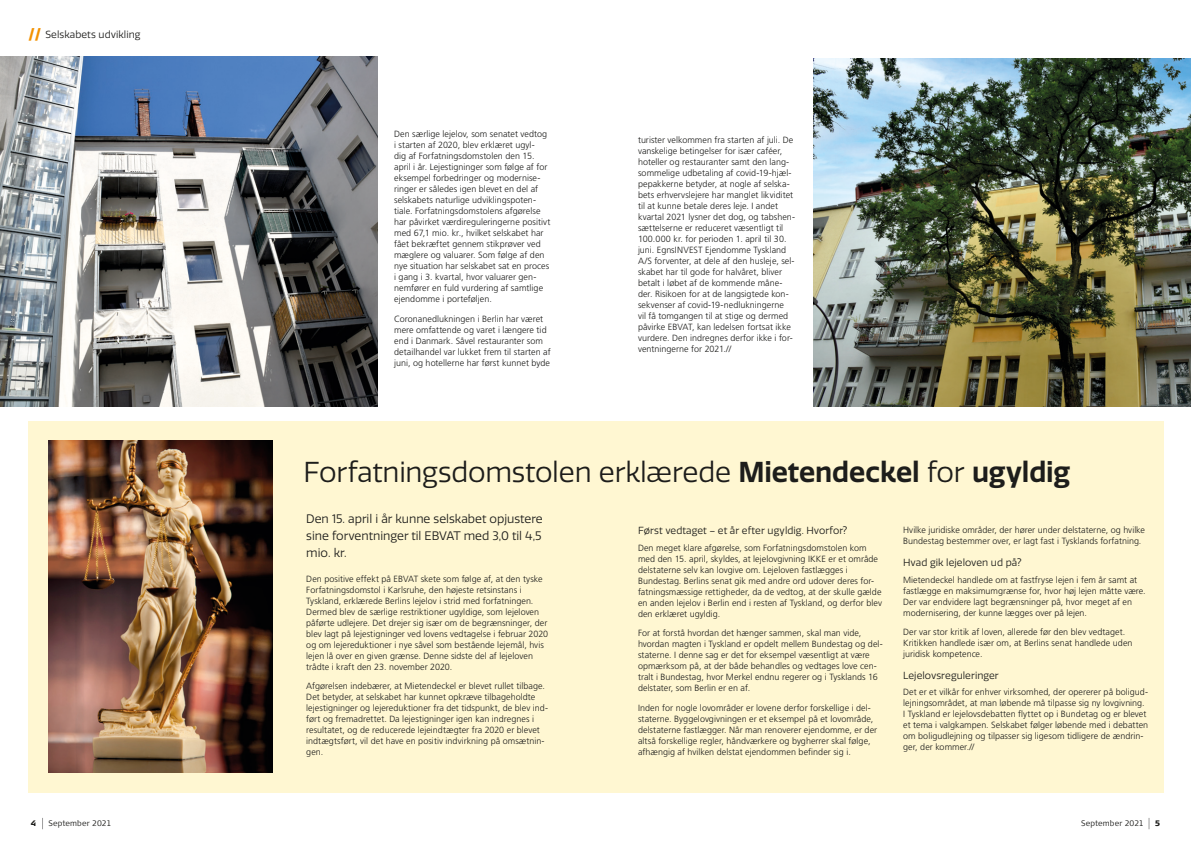
<style>
.page{position:relative;width:1191px;height:842px;background:#fff}
.page>*{position:absolute;margin:0;border:0;box-sizing:border-box;transform-origin:0 0}
.Quadro_26_pkt{font:28px "Quatro";letter-spacing:-.005em;color:#1d1d1b}
.Manchet{font:12px/17px "Quatro";color:#1d1d1b;text-align:justify}
.Mellemrubrik{font:10px "Quatro";letter-spacing:.005em;color:#1d1d1b}
.Trompet{font:10px "Quatro";letter-spacing:.005em;color:#1d1d1b}
.Brødtekst_LØS{font:300 9px/11px "Frutiger LT";letter-spacing:.005em;color:#1d1d1b}
.t1{font:300 8px "Signa Normal";letter-spacing:.015em;color:#1d1d1b}
.t2{font:900 8px "Signa Column";color:#1d1d1b}
.s1{font-weight:900;font-size:13px;color:#f39200}
.s2{font-weight:600}
.s3{font-family:"Signa Column"}
</style>
<div class="page">
<div style="left:28px;top:421px;width:1135px;height:371px;background:#fff7d2"></div>
<img style="left:0;top:57px;width:377px;height:349px">
<img style="left:814px;top:59px;width:377px;height:347px">
<img style="left:48px;top:441px;width:224px;height:331px">
<p class="Trompet" style="left:28px;top:29px;width:114px"><span class="s1">//</span> Selskabets udvikling</p>
<p class="Brødtekst_LØS" style="left:394px;top:129px;width:158px">Den særlige lejelov, som senatet vedtog i starten af 2020, blev erklæret ugyl-<br>dig af Forfatningsdomstolen den 15. april i år. Lejestigninger som følge af for eksempel forbedringer og modernise&shy;ringer er således igen blevet en del af selskabets naturlige udviklingspoten&shy;tiale. Forfatningsdomstolens afgørelse har påvirket værdireguleringerne positivt med 67,1 mio. kr., hvilket selskabet har fået bekræftet gennem stikprøver ved mæglere og valuarer. Som følge af den nye situation har selskabet sat en proces i gang i 3. kvartal, hvor valuarer gen&shy;nemfører en fuld vurdering af samtlige ejendomme i porteføljen.</p>
<p class="Brødtekst_LØS" style="left:394px;top:313px;width:158px">Coronanedlukningen i Berlin har været mere omfattende og varet i længere tid end i Danmark. Såvel restauranter som detailhandel var lukket frem til starten af juni, og hotellerne har først kunnet byde</p>
<p class="Brødtekst_LØS" style="left:638px;top:134px;width:158px">turister velkommen fra starten af juli. De vanskelige betingelser for især caféer, hoteller og restauranter samt den lang&shy;sommelige udbetaling af covid-19-hjæl&shy;pepakkerne betyder, at nogle af selska&shy;bets erhvervslejere har manglet likviditet til at kunne betale deres leje. I andet kvartal 2021 lysner det dog, og tabshen&shy;sættelserne er reduceret væsentligt til 100.000 kr. for perioden 1. april til 30. juni. EgnsINVEST Ejendomme Tyskland A/S forventer, at dele af den husleje, sel&shy;skabet har til gode for halvåret, bliver betalt i løbet af de kommende måne&shy;der. Risikoen for at de langsigtede kon&shy;sekvenser af covid-19-nedlukningerne<br>vil få tomgangen til at stige og dermed påvirke EBVAT, kan ledelsen fortsat ikke vurdere. Den indregnes derfor ikke i for&shy;ventningerne for 2021.//</p>
<p class="Quadro_26_pkt" style="left:303px;top:456px;width:768px">Forfatningsdomstolen erklærede <span class="s2">Mietendeckel</span> for <span class="s2">ugyldig</span></p>
<p class="Manchet" style="left:306px;top:511px;width:238px">Den 15. april i år kunne selskabet opjustere sine forventninger til EBVAT med 3,0 til 4,5 mio. kr.</p>
<p class="Mellemrubrik" style="left:638px;top:525px;width:211px">Først vedtaget – et år efter ugyldig. Hvorfor?</p>
<p class="Brødtekst_LØS" style="left:638px;top:542px;width:245px">Den meget klare afgørelse, som Forfatningsdomstolen kom med den 15. april, skyldes, at lejelovgivning IKKE er et område delstaterne selv kan lovgive om. Lejeloven fastlægges i Bundestag. Berlins senat gik med andre ord udover deres for&shy;fatningsmæssige rettigheder, da de vedtog, at der skulle gælde en anden lejelov i Berlin end i resten af Tyskland, og derfor blev den erklæret ugyldig.</p>
<p class="Brødtekst_LØS" style="left:638px;top:628px;width:246px">For at forstå hvordan det hænger sammen, skal man vide, hvordan magten i Tyskland er opdelt mellem Bundestag og del&shy;staterne. I denne sag er det for eksempel væsentligt at være opmærksom på, at der både behandles og vedtages love cen&shy;tralt i Bundestag, hvor Merkel endnu regerer og i Tysklands 16 delstater, som Berlin er en af.</p>
<p class="Brødtekst_LØS" style="left:638px;top:702px;width:241px">Inden for nogle lovområder er lovene derfor forskellige i del&shy;staterne. Byggelovgivningen er et eksempel på et lovområde, delstaterne fastlægger. Når man renoverer ejendomme, er der altså forskellige regler, håndværkere og bygherrer skal følge, afhængig af hvilken delstat ejendommen befinder sig i.</p>
<p class="Brødtekst_LØS" style="left:903px;top:525px;width:243px">Hvilke juridiske områder, der hører under delstaterne, og hvilke<br>Bundestag bestemmer over, er lagt fast i Tysklands forfatning.</p>
<p class="Mellemrubrik" style="left:903px;top:557px;width:120px">Hvad gik lejeloven ud på?</p>
<p class="Brødtekst_LØS" style="left:903px;top:574px;width:244px">Mietendeckel handlede om at fastfryse lejen i fem år samt at fastlægge en maksimumgrænse for, hvor høj lejen måtte være.<br>Der var endvidere lagt begrænsninger på, hvor meget af en modernisering, der kunne lægges over på lejen.</p>
<p class="Brødtekst_LØS" style="left:903px;top:626px;width:231px">Der var stor kritik af loven, allerede før den blev vedtaget.<br>Kritikken handlede især om, at Berlins senat handlede uden juridisk kompetence.</p>
<p class="Mellemrubrik" style="left:903px;top:669px;width:97px">Lejelovsreguleringer</p>
<p class="Brødtekst_LØS" style="left:903px;top:687px;width:246px">Det er et vilkår for enhver virksomhed, der opererer på boligud&shy;lejningsområdet, at man løbende må tilpasse sig ny lovgivning.<br>I Tyskland er lejelovsdebatten flyttet op i Bundetag og er blevet et tema i valgkampen. Selskabet følger løbende med i debatten om boligudlejning og tilpasser sig ligesom tidligere de ændrin&shy;ger, der kommer.//</p>
<p class="Brødtekst_LØS" style="left:306px;top:573px;width:243px">Den positive effekt på EBVAT skete som følge af, at den tyske Forfatningsdomstol i Karlsruhe, den højeste retsinstans i Tyskland, erklærede Berlins lejelov i strid med forfatningen.<br>Dermed blev de særlige restriktioner ugyldige, som lejeloven påførte udlejere. Det drejer sig især om de begrænsninger, der blev lagt på lejestigninger ved lovens vedtagelse i februar 2020 og om lejereduktioner i nye såvel som bestående lejemål, hvis lejen lå over en given grænse. Denne sidste del af lejeloven trådte i kraft den 23. november 2020.</p>
<p class="Brødtekst_LØS" style="left:306px;top:681px;width:243px">Afgørelsen indebærer, at Mietendeckel er blevet rullet tilbage.<br>Det betyder, at selskabet har kunnet opkræve tilbageholdte lejestigninger og lejereduktioner fra det tidspunkt, de blev ind&shy;ført og fremadrettet. Da lejestigninger igen kan indregnes i resultatet, og de reducerede lejeindtægter fra 2020 er blevet indtægtsført, vil det have en positiv indvirkning på omsætnin&shy;gen.</p>
<p class="t2" style="left:31px;top:818px;width:7px">4</p>
<p class="t1" style="left:48px;top:819px;width:64px">September <span class="s3">2021</span></p>
<p class="t1" style="left:1081px;top:819px;width:64px">September <span class="s3">2021</span></p>
<p class="t2" style="left:1154px;top:818px;width:7px">5</p>
</div>
